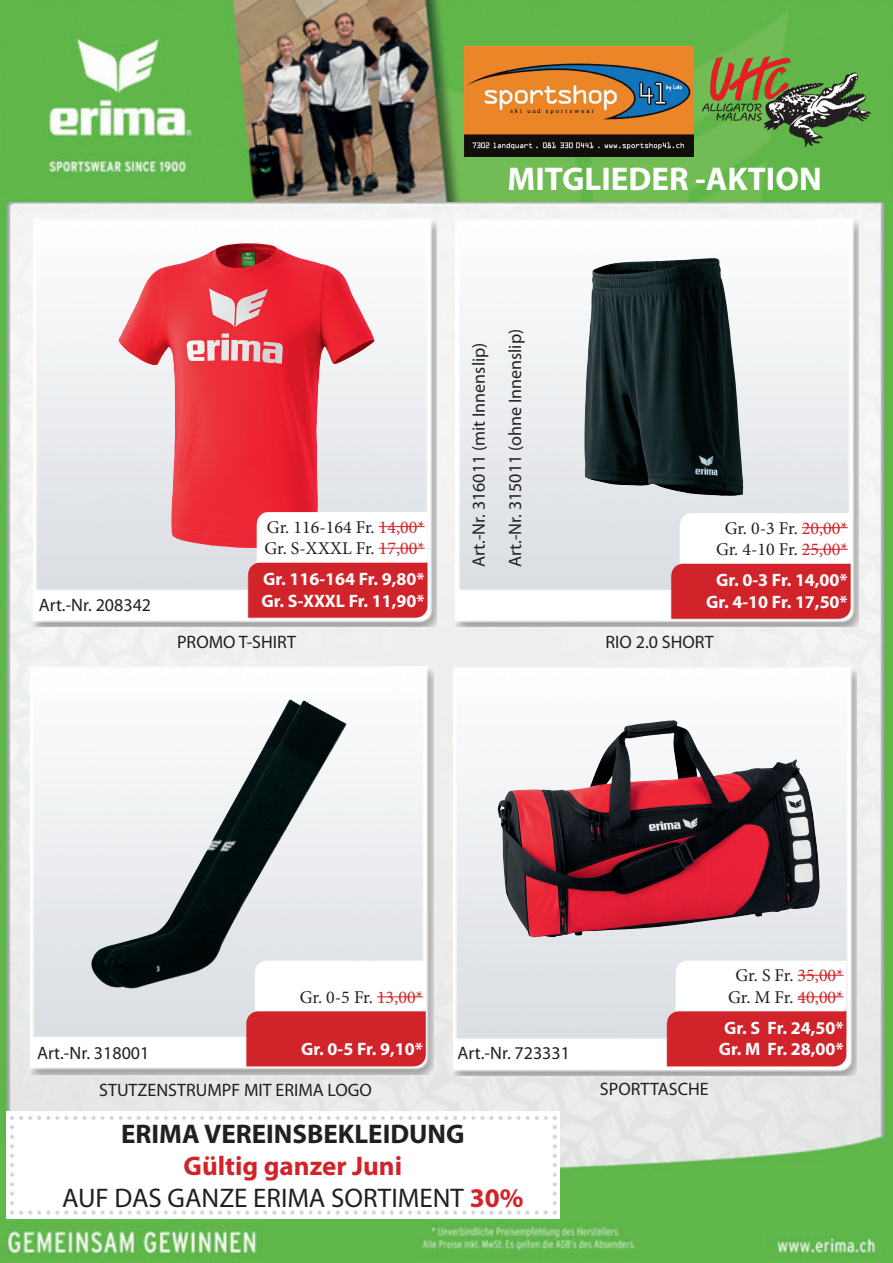
<style>
.page{position:relative;width:893px;height:1263px;background:#fff}
.page>*{position:absolute;margin:0;border:0;box-sizing:border-box;transform-origin:0 0}
.t1{font:700 33px "Myriad Pro";color:#fff}
.t2{font:27px "Myriad Pro";color:#231f20}
.t3{font:700 27px "Myriad Pro";color:#231f20}
.t4{font:700 27px "Myriad Pro";color:#d1232a}
.t5{font:18px "Myriad Pro";color:#231f20}
.t6{font:18px "Minion Pro";color:#231f20}
.t7{font:700 18px "Myriad Pro";color:#fff}
.s1{color:#d1232a}
.s2{font-weight:700;color:#d1232a}
</style>
<div class="page">
<img style="left:0;top:202px;width:893px;height:1061px">
<img style="left:0;top:0;width:893px;height:202px">
<img style="left:7px;top:1112px;width:553px;height:106px">
<img style="left:464px;top:46px;width:229px;height:111px">
<img style="left:702px;top:56px;width:168px;height:90px">
<img style="left:453px;top:667px;width:403px;height:408px">
<img style="left:455px;top:219px;width:404px;height:408px">
<img style="left:584px;top:258px;width:159px;height:238px">
<svg style="left:671px;top:513px;width:180px;height:106px"></svg>
<hr style="left:802px;top:527px;width:46px;height:1px;background:#d1232a">
<hr style="left:802px;top:549px;width:46px;height:1px;background:#d1232a">
<img style="left:33px;top:219px;width:404px;height:408px">
<img style="left:118px;top:243px;width:257px;height:305px">
<svg style="left:248px;top:512px;width:179px;height:106px"></svg>
<hr style="left:379px;top:526px;width:46px;height:1px;background:#d1232a">
<hr style="left:379px;top:548px;width:46px;height:1px;background:#d1232a">
<img style="left:30px;top:666px;width:403px;height:408px">
<img style="left:90px;top:700px;width:257px;height:290px">
<svg style="left:246px;top:961px;width:180px;height:105px"></svg>
<hr style="left:377px;top:996px;width:46px;height:1px;background:#d1232a">
<svg style="left:667px;top:961px;width:179px;height:105px"></svg>
<hr style="left:798px;top:975px;width:45px;height:1px;background:#d1232a">
<hr style="left:798px;top:996px;width:45px;height:1px;background:#d1232a">
<img style="left:583px;top:720px;width:90px;height:68px">
<p class="t1" style="left:508px;top:158px;width:316px">MITGLIEDER -AKTION</p>
<p class="t5" style="left:504px;top:567px;width:240px;rotate:-90deg">Art.-Nr. 315011 (ohne Innenslip)</p>
<p class="t5" style="left:468px;top:567px;width:226px;rotate:-90deg">Art.-Nr. 316011 (mit Innenslip)</p>
<p class="t6" style="left:267px;top:515px;width:159px">Gr. 116-164 Fr. <span class="s1">14,00*</span></p>
<p class="t6" style="left:264px;top:536px;width:162px">Gr. S-XXXL Fr. <span class="s1">17,00*</span></p>
<p class="t7" style="left:263px;top:567px;width:163px">Gr. 116-164 Fr. 9,80*</p>
<p class="t7" style="left:261px;top:589px;width:165px">Gr. S-XXXL Fr. 11,90*</p>
<p class="t6" style="left:725px;top:516px;width:125px">Gr. 0-3 Fr. <span class="s1">20,00*</span></p>
<p class="t6" style="left:716px;top:537px;width:133px">Gr. 4-10 Fr. <span class="s1">25,00*</span></p>
<p class="t7" style="left:716px;top:568px;width:133px">Gr. 0-3 Fr. 14,00*</p>
<p class="t5" style="left:39px;top:593px;width:114px">Art.-Nr. 208342</p>
<p class="t7" style="left:706px;top:590px;width:143px">Gr. 4-10 Fr. 17,50*</p>
<p class="t5" style="left:177px;top:631px;width:120px">PROMO T-SHIRT</p>
<p class="t5" style="left:606px;top:631px;width:110px">RIO 2.0 SHORT</p>
<p class="t5" style="left:37px;top:1042px;width:114px">Art.-Nr. 318001</p>
<p class="t6" style="left:300px;top:985px;width:125px">Gr. 0-5 Fr. <span class="s1">13,00*</span></p>
<p class="t7" style="left:301px;top:1037px;width:123px">Gr. 0-5 Fr. 9,10*</p>
<p class="t5" style="left:458px;top:1042px;width:114px">Art.-Nr. 723331</p>
<p class="t6" style="left:736px;top:963px;width:109px">Gr. S Fr. <span class="s1">35,00*</span></p>
<p class="t6" style="left:728px;top:985px;width:117px">Gr. M Fr. <span class="s1">40,00*</span></p>
<p class="t7" style="left:724px;top:1016px;width:121px">Gr. S Fr. 24,50*</p>
<p class="t7" style="left:719px;top:1037px;width:126px">Gr. M Fr. 28,00*</p>
<p class="t5" style="left:99px;top:1079px;width:274px">STUTZENSTRUMPF MIT ERIMA LOGO</p>
<p class="t5" style="left:600px;top:1078px;width:110px">SPORTTASCHE</p>
<p class="t3" style="left:121px;top:1116px;width:345px">ERIMA VEREINSBEKLEIDUNG</p>
<p class="t4" style="left:184px;top:1148px;width:220px">Gültig ganzer Juni</p>
<p class="t2" style="left:62px;top:1182px;width:463px">AUF DAS GANZE ERIMA SORTIMENT <span class="s2">30%</span></p>
</div>
